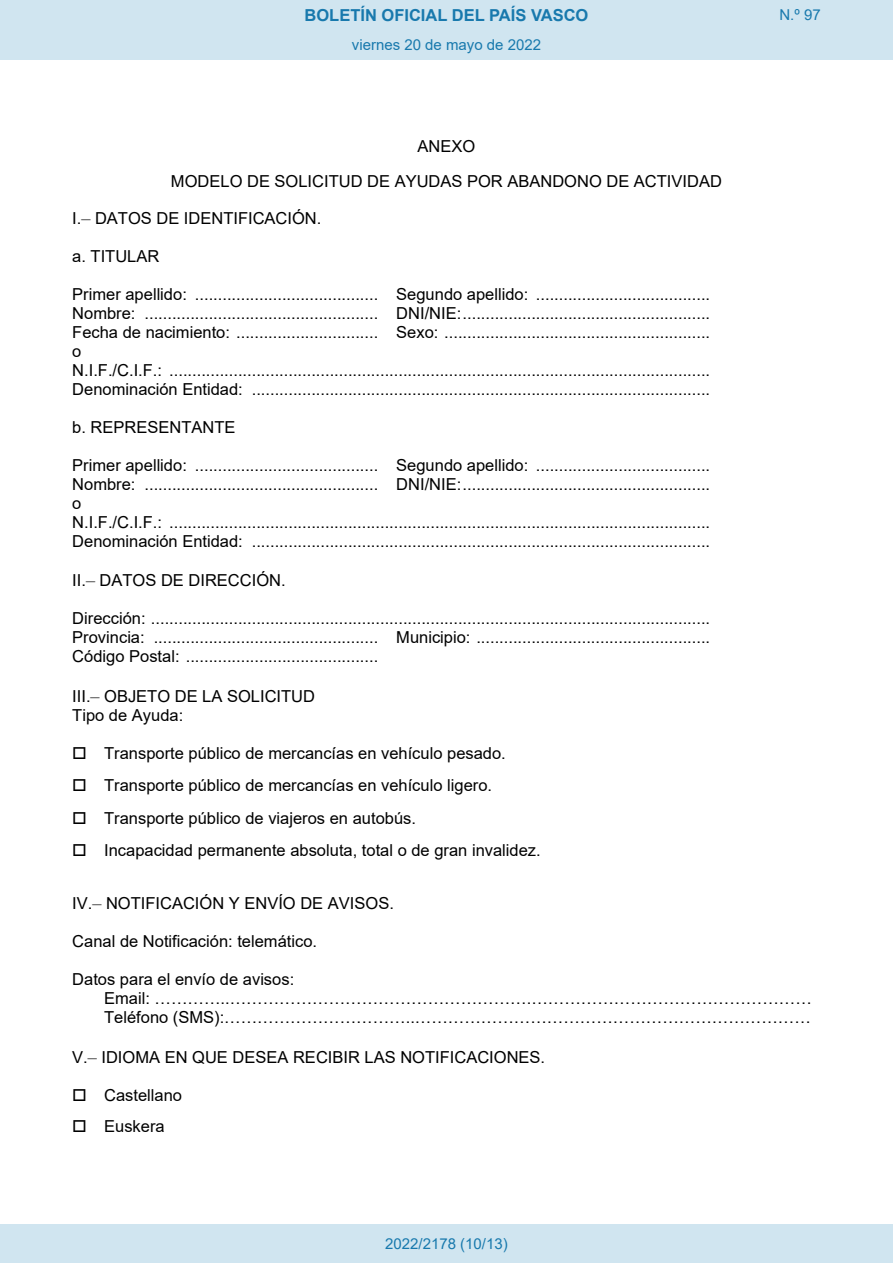
<style>
.page{position:relative;width:893px;height:1263px;background:#fff}
.page>*{position:absolute;margin:0;border:0;box-sizing:border-box;transform-origin:0 0}
.t1{font:16.5px/18.9px "Arial";color:#000}
.t2{font:700 16.5px "Arial";color:#1879ad}
.Paginacion_Centro{font:15px "Arial";color:#1879ad}
.s1{font-family:"Times New Roman";font-size:18px}
</style>
<div class="page">
<div style="left:0;top:0;width:893px;height:60px;background:#d0e5f0"></div>
<div style="left:0;top:1225px;width:893px;height:38px;background:#d0e5f0"></div>
<p class="t2" style="left:305px;top:3px;width:285px">BOLETÍN OFICIAL DEL PAÍS VASCO</p>
<p class="Paginacion_Centro" style="left:779px;top:5px;width:43px">N.º 97</p>
<p class="Paginacion_Centro" style="left:352px;top:35px;width:191px">viernes 20 de mayo de 2022</p>
<p class="t1" style="left:171px;top:128px;width:552px;line-height:35.4px;text-align:center">ANEXO<br>MODELO DE SOLICITUD DE AYUDAS POR ABANDONO DE ACTIVIDAD</p>
<p class="t1" style="left:72px;top:208px;width:251px">I.<span class="s1">–</span> DATOS DE IDENTIFICACIÓN.</p>
<p class="t1" style="left:72px;top:247px;width:89px">a. TITULAR</p>
<p class="t1" style="left:72px;top:285px;width:639px">Primer apellido: ........................................ Segundo apellido: ......................................<br>Nombre: ................................................... DNI/NIE:......................................................<br>Fecha de nacimiento: ............................... Sexo: .......................................................... o<br>N.I.F./C.I.F.: ......................................................................................................................<br>Denominación Entidad: ....................................................................................................</p>
<p class="t1" style="left:72px;top:418px;width:165px">b. REPRESENTANTE</p>
<p class="t1" style="left:72px;top:455px;width:639px">Primer apellido: ........................................ Segundo apellido: ......................................<br>Nombre: ................................................... DNI/NIE:...................................................... o<br>N.I.F./C.I.F.: ......................................................................................................................<br>Denominación Entidad: ....................................................................................................</p>
<p class="t1" style="left:72px;top:571px;width:215px">II.<span class="s1">–</span> DATOS DE DIRECCIÓN.</p>
<p class="t1" style="left:72px;top:609px;width:639px;text-align:justify">Dirección: ..........................................................................................................................<br>Provincia: ................................................. Municipio: ...................................................<br>Código Postal: ..........................................</p>
<p class="t1" style="left:72px;top:686px;width:244px;line-height:19.4px">III.<span class="s1">–</span> OBJETO DE LA SOLICITUD<br>Tipo de Ayuda:</p>
<p class="t1" style="left:72px;top:743px;width:435px">□ Transporte público de mercancías en vehículo pesado.</p>
<p class="t1" style="left:72px;top:776px;width:421px">□ Transporte público de mercancías en vehículo ligero.</p>
<p class="t1" style="left:72px;top:808px;width:345px">□ Transporte público de viajeros en autobús.</p>
<p class="t1" style="left:72px;top:841px;width:470px">□ Incapacidad permanente absoluta, total o de gran invalidez.</p>
<p class="t1" style="left:72px;top:894px;width:323px">IV.<span class="s1">–</span> NOTIFICACIÓN Y ENVÍO DE AVISOS.</p>
<p class="t1" style="left:72px;top:932px;width:246px">Canal de Notificación: telemático.</p>
<p class="t1" style="left:104px;top:970px;width:709px;text-indent:-32px">Datos para el envío de avisos:<br>Email: …………..……………………………………………….……………………………………………<br>Teléfono (SMS):……………………………..………………………………………………………………</p>
<p class="t1" style="left:72px;top:1047px;width:474px">V.<span class="s1">–</span> IDIOMA EN QUE DESEA RECIBIR LAS NOTIFICACIONES.</p>
<p class="t1" style="left:72px;top:1085px;width:111px">□ Castellano</p>
<p class="t1" style="left:72px;top:1116px;width:94px">□ Euskera</p>
<p class="Paginacion_Centro" style="left:385px;top:1234px;width:124px">2022/2178 (10/13)</p>
</div>
